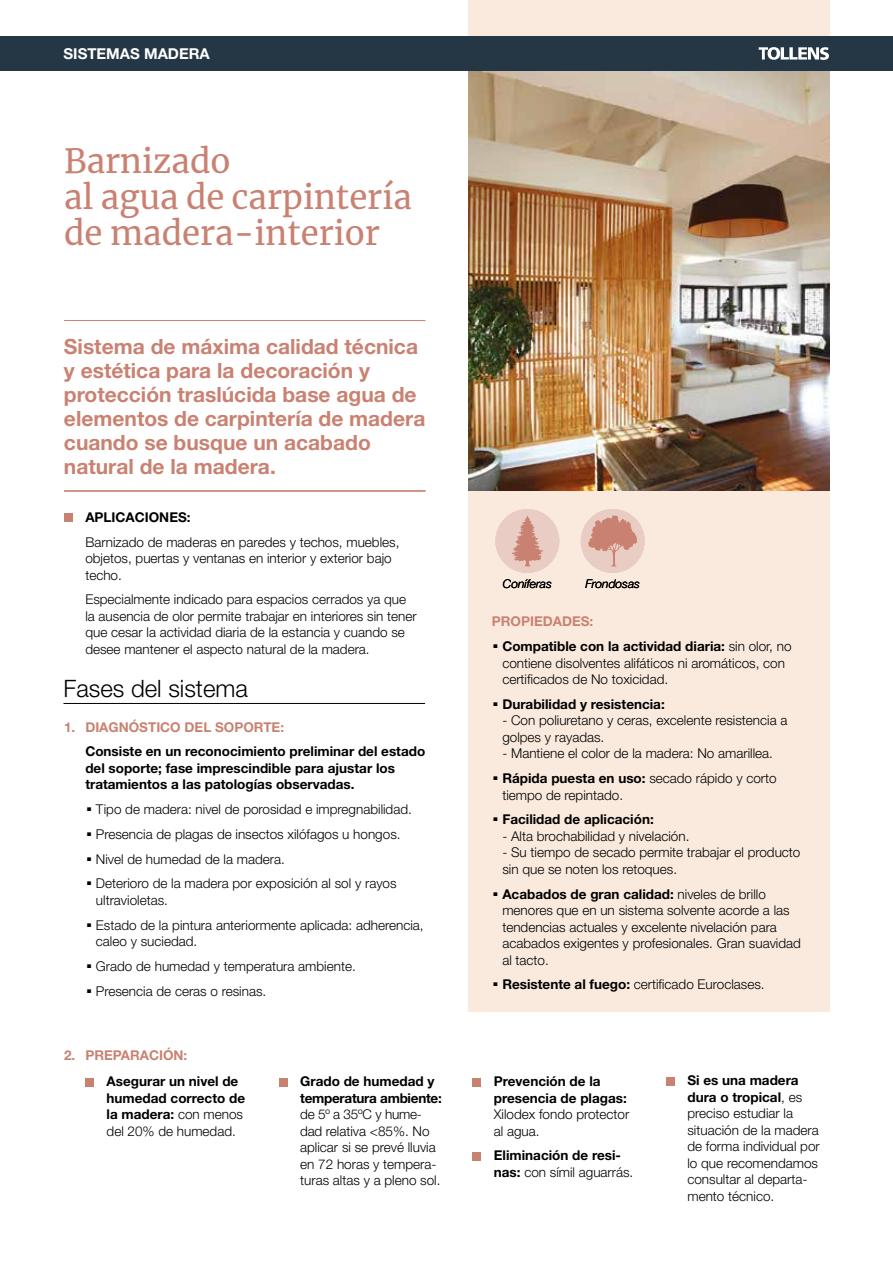
<style>
.page{position:relative;width:893px;height:1263px;background:#fff}
.page>*{position:absolute;margin:0;border:0;box-sizing:border-box;transform-origin:0 0}
.t1{font:33px/36px "Merriweather";color:#c98272}
.t2{font:300 24px "Helvetica Neue LT Std";color:#000}
.t3{font:700 21px/24px "Helvetica Neue LT Std";color:#c98272}
.t4{font:700 15px "Helvetica Neue LT Std";color:#fff}
.t5{font:300 13.5px/16.5px "Helvetica Neue LT Std";color:#000}
.t6{font:700 13.5px/16.5px "Helvetica Neue LT Std";color:#000}
.t7{font:700 13.5px "Helvetica Neue LT Std";color:#c98272}
.t8{font:700 13.5px/16.5px "Helvetica Neue LT Std";letter-spacing:-.02em;color:#000}
.t9{font:italic 300 12px "Helvetica Neue LT Std";color:#000}
.s1{font-weight:300}
.s2{color:#c98272}
.s3{font-weight:700}
</style>
<div class="page">
<div style="left:468px;top:0;width:361px;height:1011px;background:#faeade"></div>
<img style="left:468px;top:70px;width:361px;height:421px">
<div style="left:64px;top:513px;width:8px;height:9px;background:#c98272"></div>
<hr style="left:63px;top:703px;width:362px;height:1px;background:#000">
<div style="left:85px;top:1078px;width:9px;height:8px;background:#c98272"></div>
<div style="left:279px;top:1078px;width:8px;height:8px;background:#c98272"></div>
<div style="left:473px;top:1078px;width:8px;height:8px;background:#c98272"></div>
<div style="left:473px;top:1152px;width:8px;height:8px;background:#c98272"></div>
<div style="left:666px;top:1077px;width:8px;height:8px;background:#c98272"></div>
<hr style="left:64px;top:320px;width:361px;height:1px;background:#c98272">
<hr style="left:64px;top:490px;width:361px;height:1px;background:#c98272">
<hr style="left:64px;top:491px;width:361px;height:1px;background:#c98272">
<div style="left:495px;top:509px;width:64px;height:64px;background:#e9cdc4;border-radius:50%"></div>
<svg style="left:512px;top:515px;width:31px;height:52px"></svg>
<div style="left:581px;top:509px;width:64px;height:64px;background:#e9cdc4;border-radius:50%"></div>
<svg style="left:588px;top:515px;width:50px;height:52px"></svg>
<div style="left:0;top:36px;width:893px;height:34px;background:#253645"></div>
<svg style="left:759px;top:47px;width:70px;height:13px"></svg>
<p class="t4" style="left:64px;top:44px;width:148px">SISTEMAS MADERA</p>
<h1 class="t1" style="left:64px;top:143px;width:349px">Barnizado<br>al agua de carpintería de madera-interior</h1>
<h3 class="t3" style="left:64px;top:334px;width:363px">Sistema de máxima calidad técnica y estética para la decoración y protección traslúcida base agua de elementos de carpintería de madera cuando se busque un acabado natural de la madera.</h3>
<p class="t6" style="left:85px;top:508px;width:107px">APLICACIONES:</p>
<p class="t5" style="left:85px;top:533px;width:316px">Barnizado de maderas en paredes y techos, muebles, objetos, puertas y ventanas en interior y exterior bajo techo.</p>
<p class="t5" style="left:85px;top:591px;width:333px">Especialmente indicado para espacios cerrados ya que la ausencia de olor permite trabajar en interiores sin tener que cesar la actividad diaria de la estancia y cuando se desee mantener el aspecto natural de la madera.</p>
<h2 class="t2" style="left:63px;top:674px;width:186px">Fases del sistema</h2>
<p class="t7" style="left:64px;top:718px;width:222px">1. DIAGNÓSTICO DEL SOPORTE:</p>
<p class="t6" style="left:85px;top:743px;width:341px">Consiste en un reconocimiento preliminar del estado del soporte; fase imprescindible para ajustar los tratamientos a las patologías observadas.</p>
<p class="t5" style="left:85px;top:797px;width:328px;line-height:24.8px"><sup>.</sup> Tipo de madera: nivel de porosidad e impregnabilidad. <sup>.</sup> Presencia de plagas de insectos xilófagos u hongos.<br><sup>.</sup> Nivel de humedad de la madera.<br><sup>.</sup> Deterioro de la madera por exposición al sol y rayos</p>
<p class="t5" style="left:85px;top:887px;width:340px;line-height:24.8px;text-indent:10px">ultravioletas.<br><sup>.</sup> Estado de la pintura anteriormente aplicada: adherencia,</p>
<p class="t5" style="left:85px;top:929px;width:272px;line-height:24.8px;text-indent:10px">caleo y suciedad.<br><sup>.</sup> Grado de humedad y temperatura ambiente. <sup>.</sup> Presencia de ceras o resinas.</p>
<p class="t7" style="left:64px;top:1047px;width:125px">2. PREPARACIÓN:</p>
<p class="t6" style="left:107px;top:1073px;width:140px">Asegurar un nivel de humedad correcto de la madera: <span class="s1">con menos del 20% de humedad.</span></p>
<p class="t8" style="left:300px;top:1073px;width:143px">Grado de humedad y temperatura ambiente:</p>
<p class="t5" style="left:300px;top:1106px;width:142px">de 5º a 35ºC y hume&shy;dad relativa &lt;85%. No aplicar si se prevé lluvia en 72 horas y tempera&shy;turas altas y a pleno sol.</p>
<p class="t9" style="left:503px;top:576px;width:50px">Coníferas</p>
<p class="t9" style="left:585px;top:576px;width:56px">Frondosas</p>
<p class="t6" style="left:492px;top:609px;width:301px;line-height:24.8px"><span class="s2">PROPIEDADES:<br></span><sup>.</sup> Compatible con la actividad diaria: <span class="s1">sin olor, no</span></p>
<p class="t5" style="left:502px;top:654px;width:284px">contiene disolventes alifáticos ni aromáticos, con certificados de No toxicidad.</p>
<p class="t6" style="left:492px;top:695px;width:174px"><sup>.</sup> Durabilidad y resistencia:</p>
<p class="t5" style="left:502px;top:712px;width:287px">- Con poliuretano y ceras, excelente resistencia a golpes y rayadas.</p>
<p class="t5" style="left:492px;top:741px;width:286px;line-height:24.8px;text-align:center">- Mantiene el color de la madera: No amarillea.<br><sup>.</sup> <span class="s3">Rápida puesta en uso:</span> secado rápido y corto</p>
<p class="t6" style="left:492px;top:782px;width:163px;line-height:24.8px;text-indent:10px"><span class="s1">tiempo de repintado.<br></span><sup>.</sup> Facilidad de aplicación:</p>
<p class="t5" style="left:502px;top:827px;width:189px">- Alta brochabilidad y nivelación.</p>
<p class="t5" style="left:502px;top:844px;width:300px">- Su tiempo de secado permite trabajar el producto sin que se noten los retoques.</p>
<p class="t5" style="left:502px;top:885px;width:300px;text-indent:-10px"><sup>.</sup> <span class="s3">Acabados de gran calidad:</span> niveles de brillo menores que en un sistema solvente acorde a las tendencias actuales y excelente nivelación para acabados exigentes y profesionales. Gran suavidad al tacto.</p>
<p class="t5" style="left:492px;top:976px;width:274px"><sup>.</sup> <span class="s3">Resistente al fuego:</span> certificado Euroclases.</p>
<p class="t6" style="left:494px;top:1073px;width:134px">Prevención de la presencia de plagas:</p>
<p class="t5" style="left:494px;top:1106px;width:137px">Xilodex fondo protector al agua.</p>
<p class="t6" style="left:494px;top:1147px;width:141px">Eliminación de resi&shy;nas: <span class="s1">con símil aguarrás.</span></p>
<p class="t5" style="left:687px;top:1072px;width:134px"><span class="s3">Si es una madera dura o tropical</span>, es preciso estudiar la situación de la madera de forma individual por lo que recomendamos consultar al departa&shy;mento técnico.</p>
</div>
